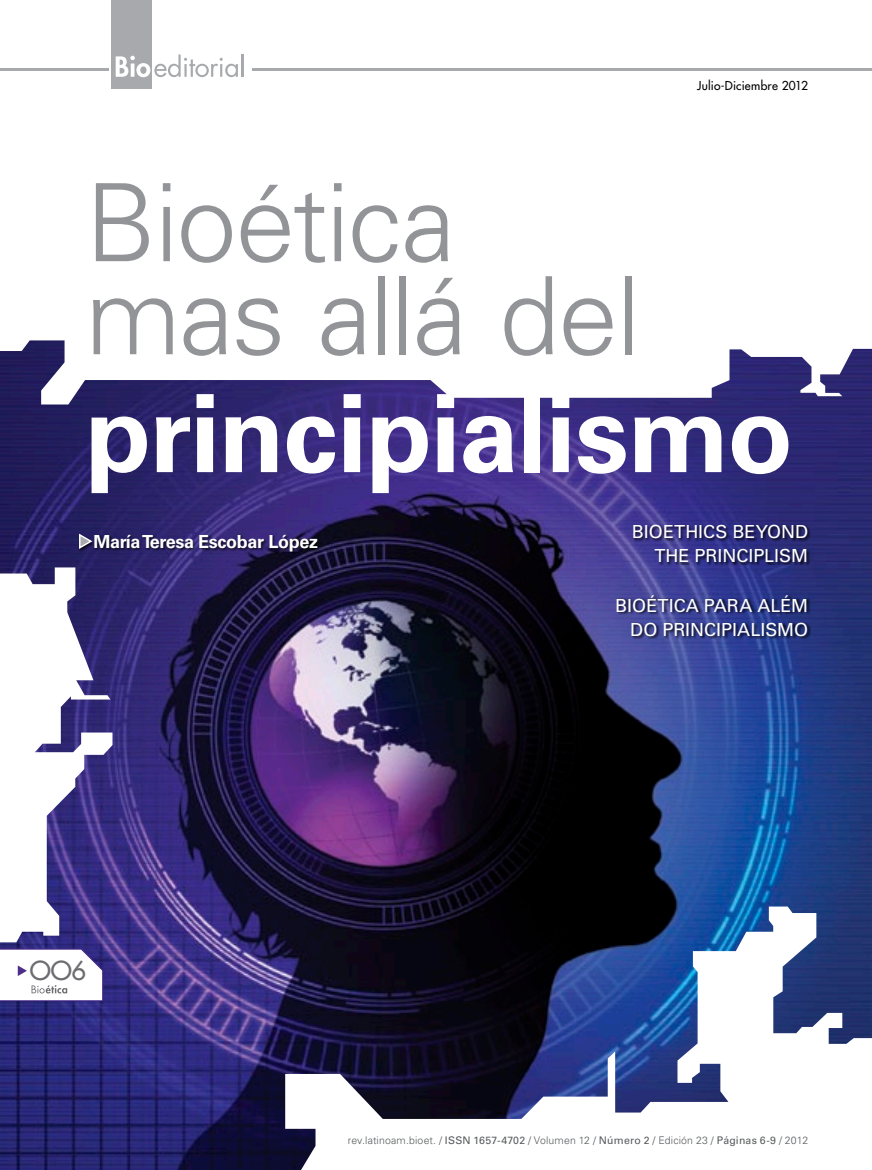
<style>
.page{position:relative;width:872px;height:1170px;background:#fff}
.page>*{position:absolute;margin:0;border:0;box-sizing:border-box;transform-origin:0 0}
.titulo_1{font:300 108px "Univers LT Std";letter-spacing:-.02em;color:#939498}
.titulo_2{font:700 108px "Univers LT Std";letter-spacing:-.015em;color:#fff}
.t1{font:500 25.5px "Futura Std";color:#6d6d71}
.titulo_small{font:18px/24px "Univers LT Std";color:#fff;text-align:right}
.t2{font:700 18px "Univers LT Std";letter-spacing:-.02em;color:#fff}
.t3{font:500 12px "Futura Std";letter-spacing:.015em;color:#000}
.t4{font:300 10.5px "Univers LT Std";letter-spacing:.015em;color:#57595b}
.s1{font-weight:400}
</style>
<div class="page">
<div style="left:111px;top:0;width:41px;height:88px;background:#a7a9ac"></div>
<hr style="left:0;top:68px;width:109px;height:3px;background:#a7a9ac">
<hr style="left:253px;top:68px;width:619px;height:3px;background:#a7a9ac">
<svg style="left:116px;top:54px;width:122px;height:23px"></svg>
<hr style="left:241px;top:54px;width:2px;height:23px;background:#a7a9ac">
<img style="left:0;top:340px;width:872px;height:829px">
<div style="left:78px;top:533px;width:243px;height:21px;background:#000;opacity:.75"></div>
<svg style="left:78px;top:533px;width:16px;height:17px"></svg>
<svg style="left:0;top:948px;width:103px;height:53px"></svg>
<div style="left:633px;top:523px;width:177px;height:42px;background:#000;opacity:.8"></div>
<div style="left:617px;top:594px;width:193px;height:45px;background:#000;opacity:.8"></div>
<p class="titulo_1" style="left:85px;top:158px;width:372px">Bioética</p>
<p class="titulo_1" style="left:85px;top:251px;width:556px">mas allá del</p>
<p class="t3" style="left:697px;top:78px;width:113px">Julio-Diciembre 2012</p>
<p class="titulo_2" style="left:85px;top:371px;width:710px">principialismo</p>
<p class="t2" style="left:94px;top:531px;width:226px">María Teresa Escobar López</p>
<p class="titulo_small" style="left:632px;top:519px;width:178px">BIOETHICS BEYOND<br>THE PRINCIPLISM</p>
<p class="titulo_small" style="left:615px;top:593px;width:194px">BIOÉTICA PARA ALÉM<br>DO PRINCIPIALISMO</p>
<p class="t1" style="left:30px;top:954px;width:58px">OO6</p>
<p class="t4" style="left:348px;top:1133px;width:462px">rev.latinoam.bioet. / <span class="s1">ISSN 1657-4702</span> / Volumen 12 / <span class="s1">Número 2</span> / Edición 23 / <span class="s1">Páginas 6-9</span> / 2012</p>
</div>
